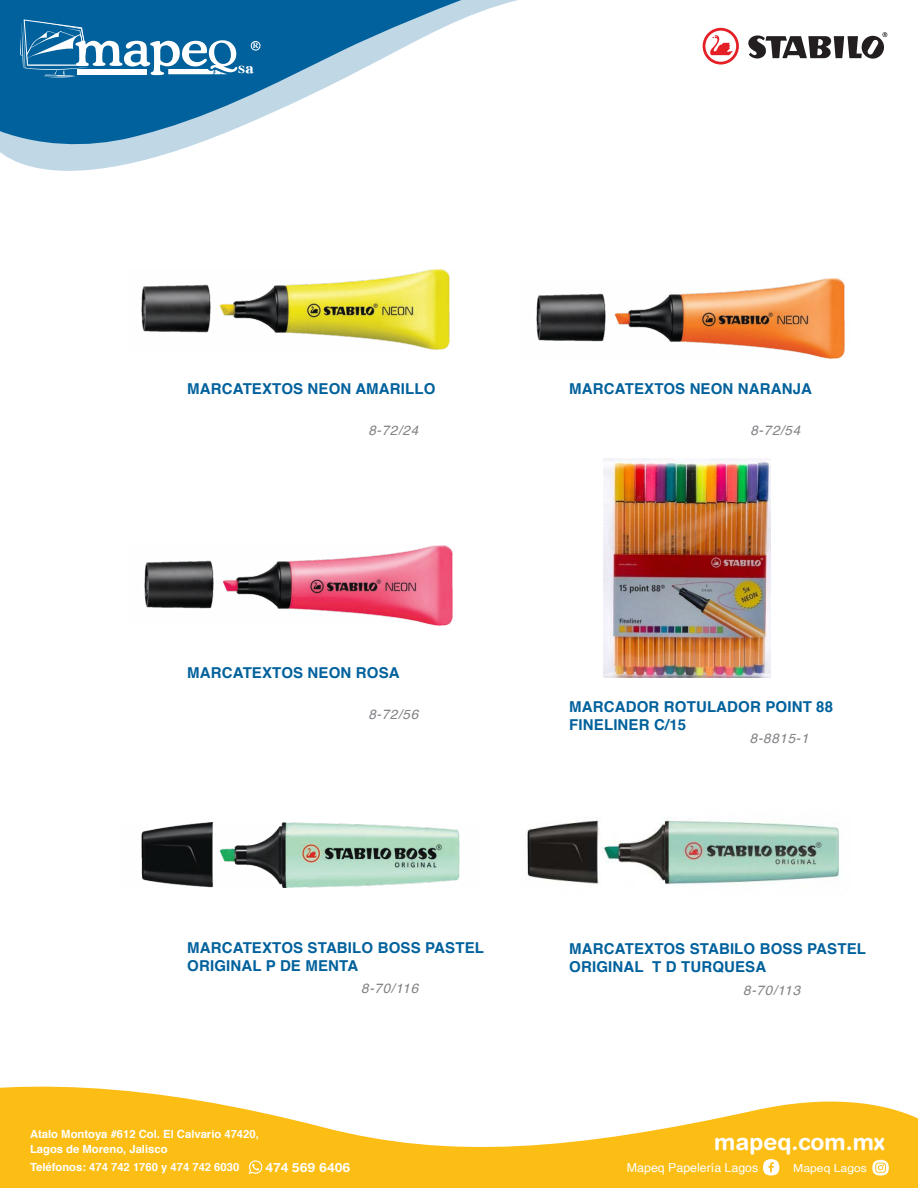
<style>
.page{position:relative;width:918px;height:1188px;background:#fff}
.page>*{position:absolute;margin:0;border:0;box-sizing:border-box;transform-origin:0 0}
.t1{font:700 22.8px "Helvetica Rounded";color:#fff}
.t2{font:700 15px/18px "Helvetica";letter-spacing:.01em;color:#00619c}
.t3{font:13.95px "DF Mincho UB WIN RKSJ H";color:#fff;scale:1.24 1}
.t4{font:italic 13.5px "Helvetica";letter-spacing:.05em;color:#808285}
.t5{font:700 12.9px "Helvetica Rounded";letter-spacing:-.005em;color:#fff}
.t6{font:12.45px "Helvetica";color:#fff}
.t7{font:700 11.25px/15.5px "Helvetica";color:#fff}
.t8{font:11.1px "Helvetica";color:#fff;scale:1.09 1}
.t9{font:700 7.8px "Times New Roman";color:#fff}
</style>
<div class="page">
<svg style="left:0;top:1086px;width:918px;height:102px;fill:#fcbe15"></svg>
<svg style="left:872px;top:1160px;width:17px;height:16px"></svg>
<svg style="left:763px;top:1159px;width:16px;height:16px"></svg>
<svg style="left:248px;top:1160px;width:15px;height:14px"></svg>
<svg style="left:0;top:0;width:518px;height:171px"></svg>
<svg style="left:0;top:0;width:507px;height:148px"></svg>
<svg style="left:20px;top:19px;width:217px;height:58px"></svg>
<div style="left:251px;top:41px;width:9px;height:9px;border:1px solid #fff;border-radius:50%"></div>
<svg style="left:703px;top:28px;width:36px;height:37px"></svg>
<svg style="left:748px;top:32px;width:139px;height:27px"></svg>
<img style="left:141px;top:269px;width:309px;height:80px">
<img style="left:144px;top:545px;width:309px;height:80px">
<img style="left:141px;top:823px;width:319px;height:64px">
<img style="left:536px;top:278px;width:309px;height:80px">
<img style="left:527px;top:817px;width:313px;height:68px">
<img style="left:603px;top:458px;width:167px;height:220px">
<p class="t9" style="left:253px;top:40px;width:7px">R</p>
<p class="t3" style="left:237px;top:61px;width:15px">sa</p>
<p class="t2" style="left:187px;top:380px;width:250px">MARCATEXTOS NEON AMARILLO</p>
<p class="t4" style="left:368px;top:419px;width:51px">8-72/24</p>
<p class="t2" style="left:569px;top:380px;width:244px">MARCATEXTOS NEON NARANJA</p>
<p class="t4" style="left:750px;top:419px;width:51px">8-72/54</p>
<p class="t2" style="left:187px;top:664px;width:214px">MARCATEXTOS NEON ROSA</p>
<p class="t4" style="left:368px;top:703px;width:51px">8-72/56</p>
<p class="t2" style="left:187px;top:939px;width:298px">MARCATEXTOS STABILO BOSS PASTEL<br>ORIGINAL P DE MENTA</p>
<p class="t4" style="left:361px;top:978px;width:59px">8-70/116</p>
<p class="t2" style="left:569px;top:698px;width:265px">MARCADOR ROTULADOR POINT 88<br>FINELINER C/15</p>
<p class="t4" style="left:750px;top:728px;width:60px">8-8815-1</p>
<p class="t2" style="left:569px;top:940px;width:298px">MARCATEXTOS STABILO BOSS PASTEL<br>ORIGINAL T D TURQUESA</p>
<p class="t4" style="left:743px;top:979px;width:59px">8-70/113</p>
<p class="t7" style="left:30px;top:1126px;width:230px">Atalo Montoya #612 Col. El Calvario 47420,<br>Lagos de Moreno, Jalisco</p>
<p class="t7" style="left:30px;top:1159px;width:211px">Teléfonos: 474 742 1760 y 474 742 6030</p>
<h1 class="t1" style="left:714px;top:1128px;width:172px">mapeq.com.mx</h1>
<p class="t5" style="left:266px;top:1159px;width:86px">474 569 6406</p>
<p class="t6" style="left:627px;top:1158px;width:133px">Mapeq Papelería Lagos</p>
<p class="t8" style="left:793px;top:1159px;width:69px">Mapeq Lagos</p>
</div>
